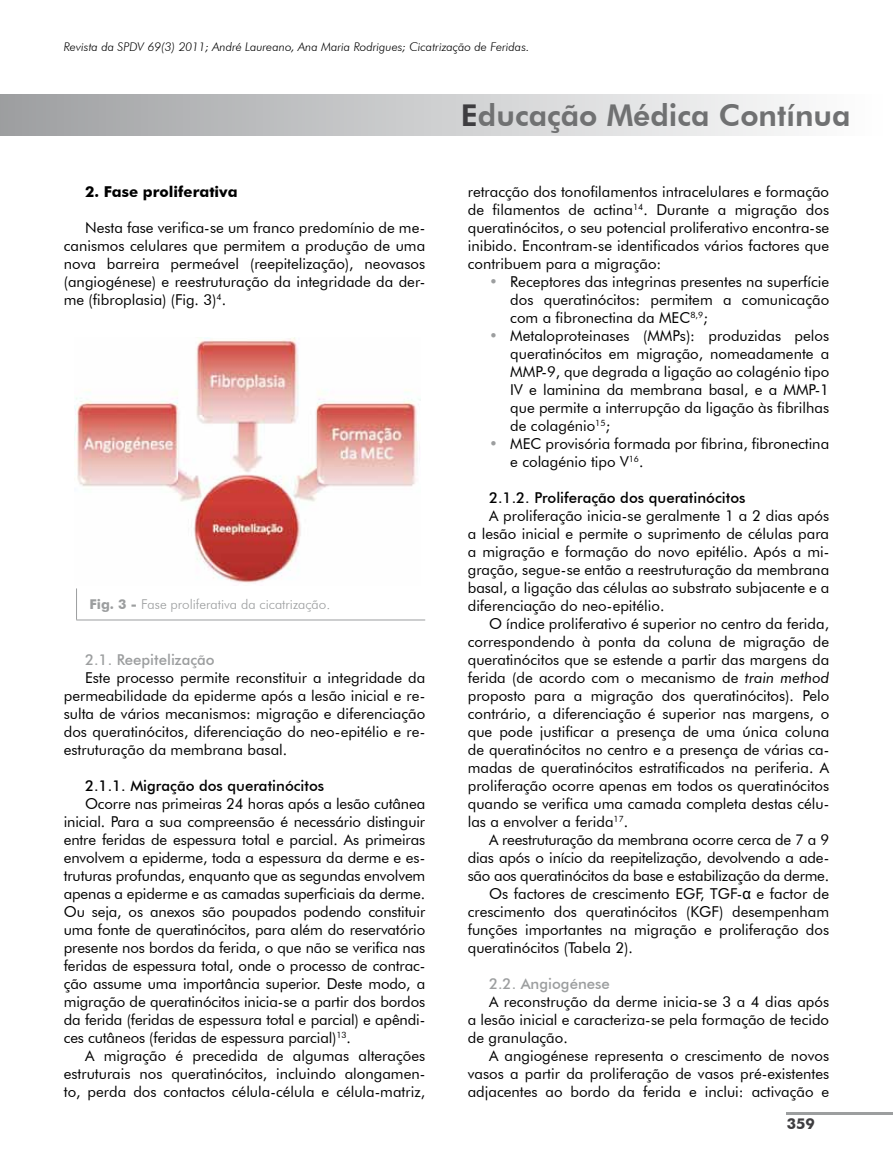
<style>
.page{position:relative;width:893px;height:1170px;background:#fff}
.page>*{position:absolute;margin:0;border:0;box-sizing:border-box;transform-origin:0 0}
.t1{font:800 30px "Futura BT";color:#707172}
.t2{font:15px/18px "Futura BT";color:#000;text-align:justify}
.t3{font:500 15px "Futura BT";color:#000}
.t4{font:500 15px "Futura BT";color:#9c9e9f}
.t5{font:700 15px "Futura BT";color:#000}
.t6{font:700 15px "Futura BT";color:#3e3d40}
.t7{font:300 13.5px "Futura BT";color:#9c9e9f}
.t8{font:italic 300 12px "Futura BT";color:#000}
.s1{font-weight:700}
.s2{color:#3e3d40}
.s3{color:#9c9e9f}
.s4{font-style:italic}
.s5{font-family:"Arial"}
</style>
<div class="page">
<div style="left:0;top:94px;width:893px;height:41px;background:linear-gradient(to right,#9ea0a2,#fff)"></div>
<hr style="left:787px;top:1111px;width:106px;height:3px;background:#9c9e9f">
<hr style="left:76px;top:588px;width:1px;height:31px;background:#9c9e9f">
<hr style="left:76px;top:619px;width:349px;height:1px;background:#9c9e9f">
<img style="left:75px;top:337px;width:345px;height:246px">
<p class="t8" style="left:64px;top:39px;width:467px">Revista da SPDV 69(3) 2011; André Laureano, Ana Maria Rodrigues; Cicatrização de Feridas.</p>
<p class="t5" style="left:85px;top:182px;width:154px">2. Fase proliferativa</p>
<p class="t2" style="left:64px;top:218px;width:363px;text-indent:21px">Nesta fase verifica-se um franco predomínio de me&shy;canismos celulares que permitem a produção de uma nova barreira permeável (reepitelização), neovasos (angiogénese) e reestruturação da integridade da der&shy;me (fibroplasia) (Fig. 3)<sup>4</sup>.</p>
<p class="t7" style="left:90px;top:596px;width:242px"><span class="s1">Fig. 3 -</span> Fase proliferativa da cicatrização.</p>
<p class="t4" style="left:85px;top:650px;width:131px">2.1. Reepitelização</p>
<p class="t2" style="left:64px;top:668px;width:363px;text-indent:21px">Este processo permite reconstituir a integridade da permeabilidade da epiderme após a lesão inicial e re&shy;sulta de vários mecanismos: migração e diferenciação dos queratinócitos, diferenciação do neo-epitélio e re&shy;estruturação da membrana basal.</p>
<p class="t3" style="left:85px;top:776px;width:241px">2.1.1. Migração dos queratinócitos</p>
<p class="t2" style="left:64px;top:794px;width:363px;text-indent:21px">Ocorre nas primeiras 24 horas após a lesão cutânea inicial. Para a sua compreensão é necessário distinguir entre feridas de espessura total e parcial. As primeiras envolvem a epiderme, toda a espessura da derme e es&shy;truturas profundas, enquanto que as segundas envolvem apenas a epiderme e as camadas superficiais da derme.<br>Ou seja, os anexos são poupados podendo constituir uma fonte de queratinócitos, para além do reservatório presente nos bordos da ferida, o que não se verifica nas feridas de espessura total, onde o processo de contrac&shy;ção assume uma importância superior. Deste modo, a migração de queratinócitos inicia-se a partir dos bordos da ferida (feridas de espessura total e parcial) e apêndi&shy;ces cutâneos (feridas de espessura parcial)<sup>13</sup>.</p>
<p class="t2" style="left:64px;top:1046px;width:363px;text-indent:21px">A migração é precedida de algumas alterações estruturais nos queratinócitos, incluindo alongamen&shy;to, perda dos contactos célula-célula e célula-matriz,</p>
<h1 class="t1" style="left:461px;top:97px;width:391px"><span class="s2">E</span>ducação Médica Contínua</h1>
<p class="t2" style="left:468px;top:182px;width:363px">retracção dos tonofilamentos intracelulares e formação de filamentos de actina<sup>14</sup>. Durante a migração dos queratinócitos, o seu potencial proliferativo encontra-se inibido. Encontram-se identificados vários factores que contribuem para a migração:</p>
<p class="t2" style="left:510px;top:272px;width:320px;text-indent:-21px"><span class="s3">•</span> Receptores das integrinas presentes na superfície dos queratinócitos: permitem a comunicação com a fibronectina da MEC<sup>8,9</sup>;</p>
<p class="t2" style="left:510px;top:326px;width:320px;text-indent:-21px"><span class="s3">•</span> Metaloproteinases (MMPs): produzidas pelos queratinócitos em migração, nomeadamente a MMP-9, que degrada a ligação ao colagénio tipo IV e laminina da membrana basal, e a MMP-1 que permite a interrupção da ligação às fibrilhas de colagénio<sup>15</sup>;</p>
<p class="t2" style="left:510px;top:434px;width:320px;text-indent:-21px"><span class="s3">•</span> MEC provisória formada por fibrina, fibronectina e colagénio tipo V<sup>16</sup>.</p>
<p class="t3" style="left:489px;top:488px;width:258px">2.1.2. Proliferação dos queratinócitos</p>
<p class="t2" style="left:468px;top:506px;width:363px;text-indent:21px">A proliferação inicia-se geralmente 1 a 2 dias após a lesão inicial e permite o suprimento de células para a migração e formação do novo epitélio. Após a mi&shy;gração, segue-se então a reestruturação da membrana basal, a ligação das células ao substrato subjacente e a diferenciação do neo-epitélio.</p>
<p class="t2" style="left:468px;top:614px;width:363px;text-indent:21px">O índice proliferativo é superior no centro da ferida, correspondendo à ponta da coluna de migração de queratinócitos que se estende a partir das margens da ferida (de acordo com o mecanismo de <span class="s4">train method </span>proposto para a migração dos queratinócitos). Pelo contrário, a diferenciação é superior nas margens, o que pode justificar a presença de uma única coluna de queratinócitos no centro e a presença de várias ca&shy;madas de queratinócitos estratificados na periferia. A proliferação ocorre apenas em todos os queratinócitos quando se verifica uma camada completa destas célu&shy;las a envolver a ferida<sup>17</sup>.</p>
<p class="t2" style="left:489px;top:830px;width:342px">A reestruturação da membrana ocorre cerca de 7 a 9</p>
<p class="t2" style="left:468px;top:848px;width:363px">dias após o início da reepitelização, devolvendo a ade-</p>
<p class="t2" style="left:468px;top:866px;width:363px">são aos queratinócitos da base e estabilização da derme.</p>
<p class="t2" style="left:489px;top:884px;width:342px">Os factores de crescimento EGF, TGF-<span class="s5">α</span> e factor de</p>
<p class="t2" style="left:468px;top:902px;width:363px">crescimento dos queratinócitos (KGF) desempenham</p>
<p class="t2" style="left:468px;top:920px;width:363px">funções importantes na migração e proliferação dos</p>
<p class="t2" style="left:468px;top:938px;width:167px">queratinócitos (Tabela 2).</p>
<p class="t4" style="left:489px;top:974px;width:122px">2.2. Angiogénese</p>
<p class="t2" style="left:468px;top:992px;width:363px;text-indent:21px">A reconstrução da derme inicia-se 3 a 4 dias após a lesão inicial e caracteriza-se pela formação de tecido de granulação.</p>
<p class="t2" style="left:468px;top:1046px;width:363px;text-indent:21px">A angiogénese representa o crescimento de novos vasos a partir da proliferação de vasos pré-existentes adjacentes ao bordo da ferida e inclui: activação e</p>
<p class="t6" style="left:787px;top:1114px;width:30px">359</p>
</div>
